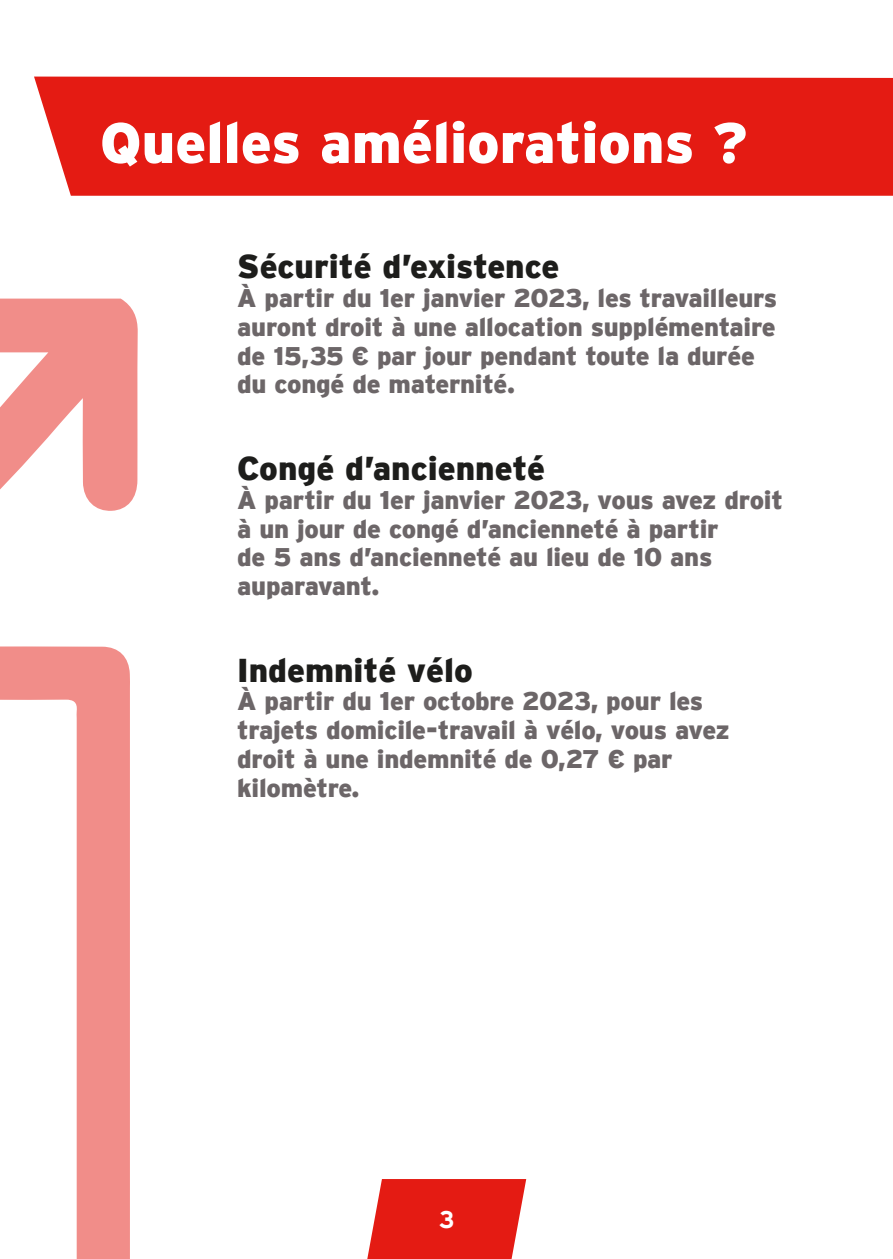
<style>
.page{position:relative;width:893px;height:1259px;background:#fff}
.page>*{position:absolute;margin:0;border:0;box-sizing:border-box;transform-origin:0 0}
.t1{font:900 57px "Interstate";color:#fff}
.t2{font:900 33px "Interstate";color:#1d1d1b}
.t3{font:900 25.5px/28.8px "Interstate";letter-spacing:-.01em;color:#6c6668}
.t4{font:700 24px "Interstate";color:#fff}
</style>
<div class="page">
<svg style="left:367px;top:1179px;width:159px;height:80px;background:#e63028"></svg>
<div style="left:34px;top:77px;width:859px;height:119px;background:#e41b13"></div>
<div style="left:76px;top:829px;width:54px;height:430px;background:#f18d89"></div>
<svg style="left:0;top:298px;width:138px;height:531px"></svg>
<h1 class="t1" style="left:100px;top:110px;width:649px">Quelles améliorations ?</h1>
<p class="t2" style="left:237px;top:248px;width:324px">Sécurité d’existence</p>
<p class="t3" style="left:237px;top:283px;width:541px">À partir du 1er janvier 2023, les travailleurs auront droit à une allocation supplémentaire de 15,35 € par jour pendant toute la durée du congé de maternité.</p>
<p class="t2" style="left:237px;top:449px;width:309px">Congé d’ancienneté</p>
<p class="t3" style="left:237px;top:485px;width:547px">À partir du 1er janvier 2023, vous avez droit à un jour de congé d’ancienneté à partir<br>de 5 ans d’ancienneté au lieu de 10 ans auparavant.</p>
<p class="t2" style="left:237px;top:651px;width:237px">Indemnité vélo</p>
<p class="t3" style="left:237px;top:686px;width:494px">À partir du 1er octobre 2023, pour les trajets domicile-travail à vélo, vous avez droit à une indemnité de 0,27 € par kilomètre.</p>
<p class="t4" style="left:439px;top:1206px;width:17px">3</p>
</div>
